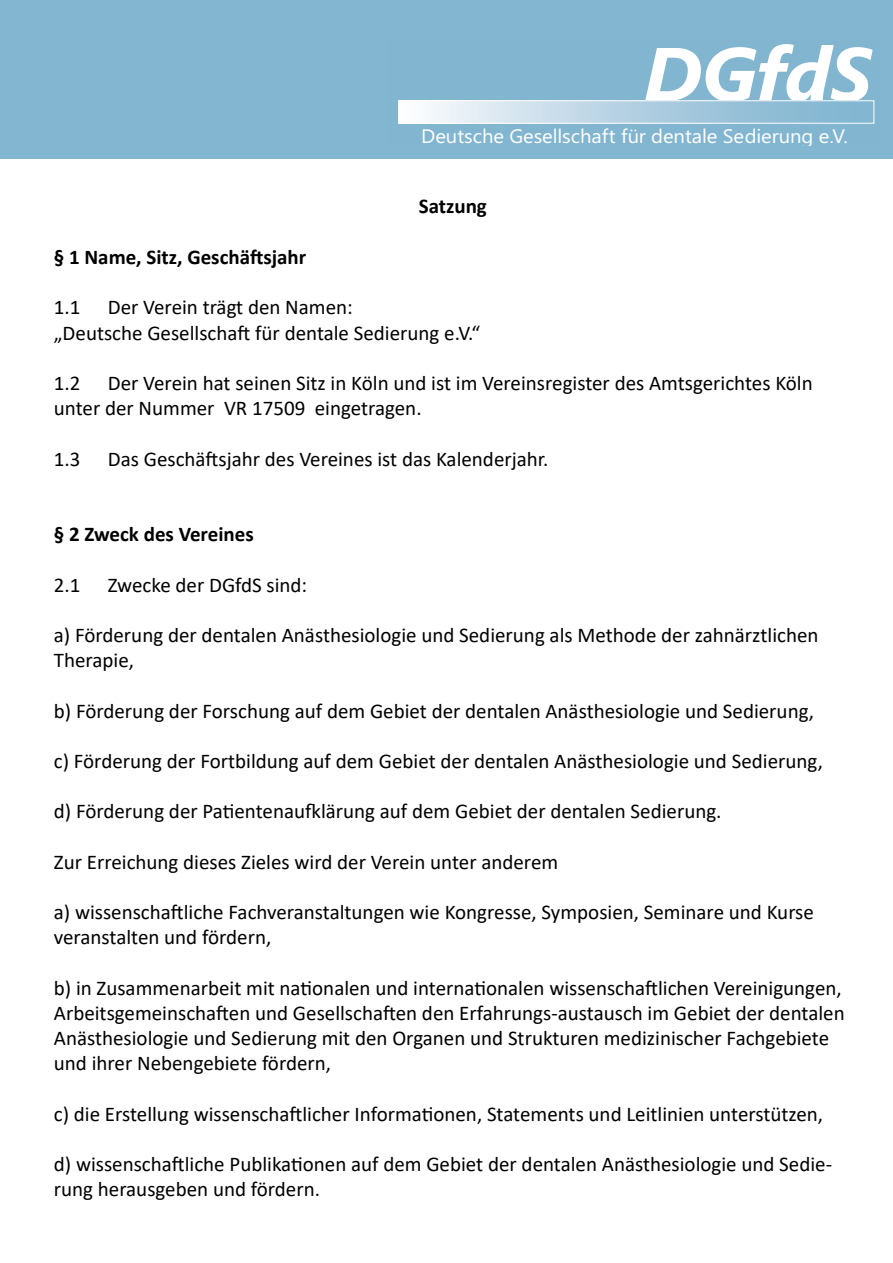
<style>
.page{position:relative;width:893px;height:1263px;background:#fff}
.page>*{position:absolute;margin:0;border:0;box-sizing:border-box;transform-origin:0 0}
.t1{font:italic 700 75.45px "Segoe UI";letter-spacing:-.015em;color:#fff;scale:1.04 1}
.t2{font:21px/25.2px "Calibri";color:#000}
.t3{font:700 21px "Calibri";color:#000}
.t4{font:19.5px "Segoe UI";letter-spacing:-.005em;color:#fff;scale:1.04 1}
</style>
<div class="page">
<div style="left:0;top:0;width:893px;height:158px;background:#82b6d1"></div>
<div style="left:399px;top:101px;width:475px;height:22px;background:linear-gradient(to right,#f8f8fc,#75adcb)"></div>
<div style="left:398px;top:100px;width:476px;height:24px;border:1px solid #fff"></div>
<h1 class="t1" style="left:643px;top:20px;width:221px">DGfdS</h1>
<p class="t4" style="left:421px;top:123px;width:412px">Deutsche Gesellschaft für dentale Sedierung e.V.</p>
<p class="t3" style="left:419px;top:192px;width:70px">Satzung</p>
<p class="t3" style="left:54px;top:242px;width:254px">§ 1 Name, Sitz, Geschäftsjahr</p>
<p class="t2" style="left:54px;top:294px;width:28px">1.1</p>
<p class="t2" style="left:54px;top:294px;width:428px;text-indent:54px">Der Verein trägt den Namen:<br>„Deutsche Gesellschaft für dentale Sedierung e.V.“</p>
<p class="t2" style="left:54px;top:370px;width:28px">1.2</p>
<p class="t2" style="left:54px;top:370px;width:760px;text-indent:54px">Der Verein hat seinen Sitz in Köln und ist im Vereinsregister des Amtsgerichtes Köln unter der Nummer VR 17509 eingetragen.</p>
<p class="t2" style="left:54px;top:445px;width:28px">1.3</p>
<p class="t2" style="left:108px;top:445px;width:442px">Das Geschäftsjahr des Vereines ist das Kalenderjahr.</p>
<p class="t3" style="left:54px;top:519px;width:201px">§ 2 Zweck des Vereines</p>
<p class="t2" style="left:54px;top:571px;width:28px">2.1</p>
<p class="t2" style="left:108px;top:571px;width:201px">Zwecke der DGfdS sind:</p>
<p class="t2" style="left:54px;top:622px;width:766px">a) Förderung der dentalen Anästhesiologie und Sedierung als Methode der zahnärztlichen<br>Therapie,</p>
<p class="t2" style="left:54px;top:697px;width:762px">b) Förderung der Forschung auf dem Gebiet der dentalen Anästhesiologie und Sedierung,</p>
<p class="t2" style="left:54px;top:748px;width:771px">c) Förderung der Fortbildung auf dem Gebiet der dentalen Anästhesiologie und Sedierung,</p>
<p class="t2" style="left:54px;top:798px;width:669px">d) Förderung der Patientenaufklärung auf dem Gebiet der dentalen Sedierung.</p>
<p class="t2" style="left:54px;top:849px;width:506px">Zur Erreichung dieses Zieles wird der Verein unter anderem</p>
<p class="t2" style="left:54px;top:899px;width:762px">a) wissenschaftliche Fachveranstaltungen wie Kongresse, Symposien, Seminare und Kurse veranstalten und fördern,</p>
<p class="t2" style="left:54px;top:975px;width:792px">b) in Zusammenarbeit mit nationalen und internationalen wissenschaftlichen Vereinigungen, Arbeitsgemeinschaften und Gesellschaften den Erfahrungs-austausch im Gebiet der dentalen Anästhesiologie und Sedierung mit den Organen und Strukturen medizinischer Fachgebiete und ihrer Nebengebiete fördern,</p>
<p class="t2" style="left:54px;top:1101px;width:771px">c) die Erstellung wissenschaftlicher Informationen, Statements und Leitlinien unterstützen,</p>
<p class="t2" style="left:54px;top:1151px;width:780px">d) wissenschaftliche Publikationen auf dem Gebiet der dentalen Anästhesiologie und Sedie&shy;rung herausgeben und fördern.</p>
</div>
